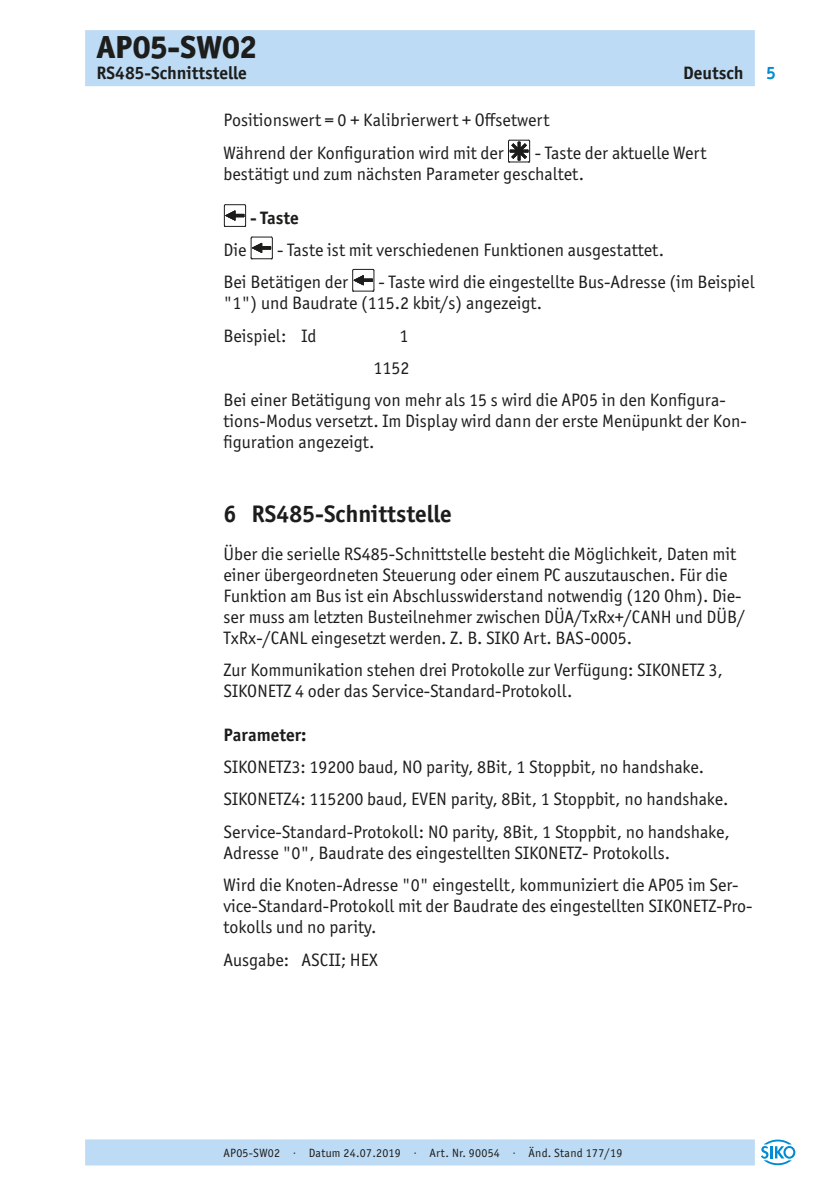
<style>
.page{position:relative;width:840px;height:1191px;background:#fff}
.page>*{position:absolute;margin:0;border:0;box-sizing:border-box;transform-origin:0 0}
.t1{font:800 32px "Officina Sans ITC Pro";color:#1d1d1b}
.t2{font:700 24px "Officina Sans ITC Pro";color:#1d1d1b}
._03__Fliesstext{font:18px/21px "Officina Sans ITC Pro";color:#1d1d1b}
._02__Ueberschrift{font:700 18px "Officina Sans ITC Pro";color:#1d1d1b}
.t3{font:700 18px "Officina Sans ITC Pro";color:#008bd2}
.t4{font:12px "Officina Sans ITC Pro";letter-spacing:.02em;color:#1d1d1b}
</style>
<div class="page">
<div style="left:85px;top:30px;width:669px;height:56px;background:#bddbf5"></div>
<div style="left:85px;top:1139px;width:669px;height:26px;background:#bddbf5"></div>
<svg style="left:761px;top:1139px;width:33px;height:26px"></svg>
<svg style="left:508px;top:140px;width:22px;height:23px"></svg>
<svg style="left:223px;top:204px;width:23px;height:23px"></svg>
<svg style="left:250px;top:236px;width:23px;height:24px"></svg>
<svg style="left:352px;top:268px;width:22px;height:24px"></svg>
<h1 class="t1" style="left:96px;top:26px;width:161px">AP05-SW02</h1>
<p class="_02__Ueberschrift" style="left:96px;top:62px;width:152px">RS485-Schnittstelle</p>
<p class="_02__Ueberschrift" style="left:682px;top:62px;width:62px">Deutsch</p>
<p class="t3" style="left:765px;top:62px;width:11px">5</p>
<p class="_03__Fliesstext" style="left:223px;top:110px;width:327px">Positionswert = 0 + Kalibrierwert + Offsetwert</p>
<p class="_03__Fliesstext" style="left:223px;top:142px;width:281px">Während der Konfiguration wird mit der</p>
<p class="_03__Fliesstext" style="left:223px;top:142px;width:484px;text-indent:311px">- Taste der aktuelle Wert bestätigt und zum nächsten Parameter geschaltet.</p>
<p class="_02__Ueberschrift" style="left:250px;top:206px;width:50px">- Taste</p>
<p class="_03__Fliesstext" style="left:223px;top:239px;width:25px">Die</p>
<p class="_03__Fliesstext" style="left:277px;top:239px;width:388px">- Taste ist mit verschiedenen Funktionen ausgestattet.</p>
<p class="_03__Fliesstext" style="left:223px;top:271px;width:126px">Bei Betätigen der</p>
<p class="_03__Fliesstext" style="left:223px;top:271px;width:532px;text-indent:155px">- Taste wird die eingestellte Bus-Adresse (im Beispiel "1") und Baudrate (115.2 kbit/s) angezeigt.</p>
<p class="_03__Fliesstext" style="left:223px;top:325px;width:94px">Beispiel: Id</p>
<p class="_03__Fliesstext" style="left:399px;top:325px;width:10px">1</p>
<p class="_03__Fliesstext" style="left:373px;top:357px;width:37px">1152</p>
<p class="_03__Fliesstext" style="left:223px;top:389px;width:524px">Bei einer Betätigung von mehr als 15 s wird die AP05 in den Konfigura&shy;tions-Modus versetzt. Im Display wird dann der erste Menüpunkt der Kon&shy;figuration angezeigt.</p>
<p class="t2" style="left:223px;top:498px;width:229px">6 RS485-Schnittstelle</p>
<p class="_03__Fliesstext" style="left:223px;top:543px;width:523px">Über die serielle RS485-Schnittstelle besteht die Möglichkeit, Daten mit einer übergeordneten Steuerung oder einem PC auszutauschen. Für die Funktion am Bus ist ein Abschlusswiderstand notwendig (120 Ohm). Die&shy;ser muss am letzten Busteilnehmer zwischen DÜA/TxRx+/CANH und DÜB/ TxRx-/CANL eingesetzt werden. Z. B. SIKO Art. BAS-0005.</p>
<p class="_03__Fliesstext" style="left:223px;top:659px;width:500px">Zur Kommunikation stehen drei Protokolle zur Verfügung: SIKONETZ 3,<br>SIKONETZ 4 oder das Service-Standard-Protokoll.</p>
<p class="_02__Ueberschrift" style="left:223px;top:723px;width:84px">Parameter:</p>
<p class="_03__Fliesstext" style="left:223px;top:756px;width:481px">SIKONETZ3: 19200 baud, NO parity, 8Bit, 1 Stoppbit, no handshake.</p>
<p class="_03__Fliesstext" style="left:223px;top:789px;width:506px">SIKONETZ4: 115200 baud, EVEN parity, 8Bit, 1 Stoppbit, no handshake.</p>
<p class="_03__Fliesstext" style="left:223px;top:821px;width:507px">Service-Standard-Protokoll: NO parity, 8Bit, 1 Stoppbit, no handshake,<br>Adresse "0", Baudrate des eingestellten SIKONETZ- Protokolls.</p>
<p class="_03__Fliesstext" style="left:223px;top:874px;width:530px">Wird die Knoten-Adresse "0" eingestellt, kommuniziert die AP05 im Ser&shy;vice-Standard-Protokoll mit der Baudrate des eingestellten SIKONETZ-Pro&shy;tokolls und no parity.</p>
<p class="_03__Fliesstext" style="left:223px;top:949px;width:156px">Ausgabe: ASCII; HEX</p>
<p class="t4" style="left:223px;top:1145px;width:400px">AP05-SW02 · Datum 24.07.2019 · Art. Nr. 90054 · Änd. Stand 177/19</p>
</div>
